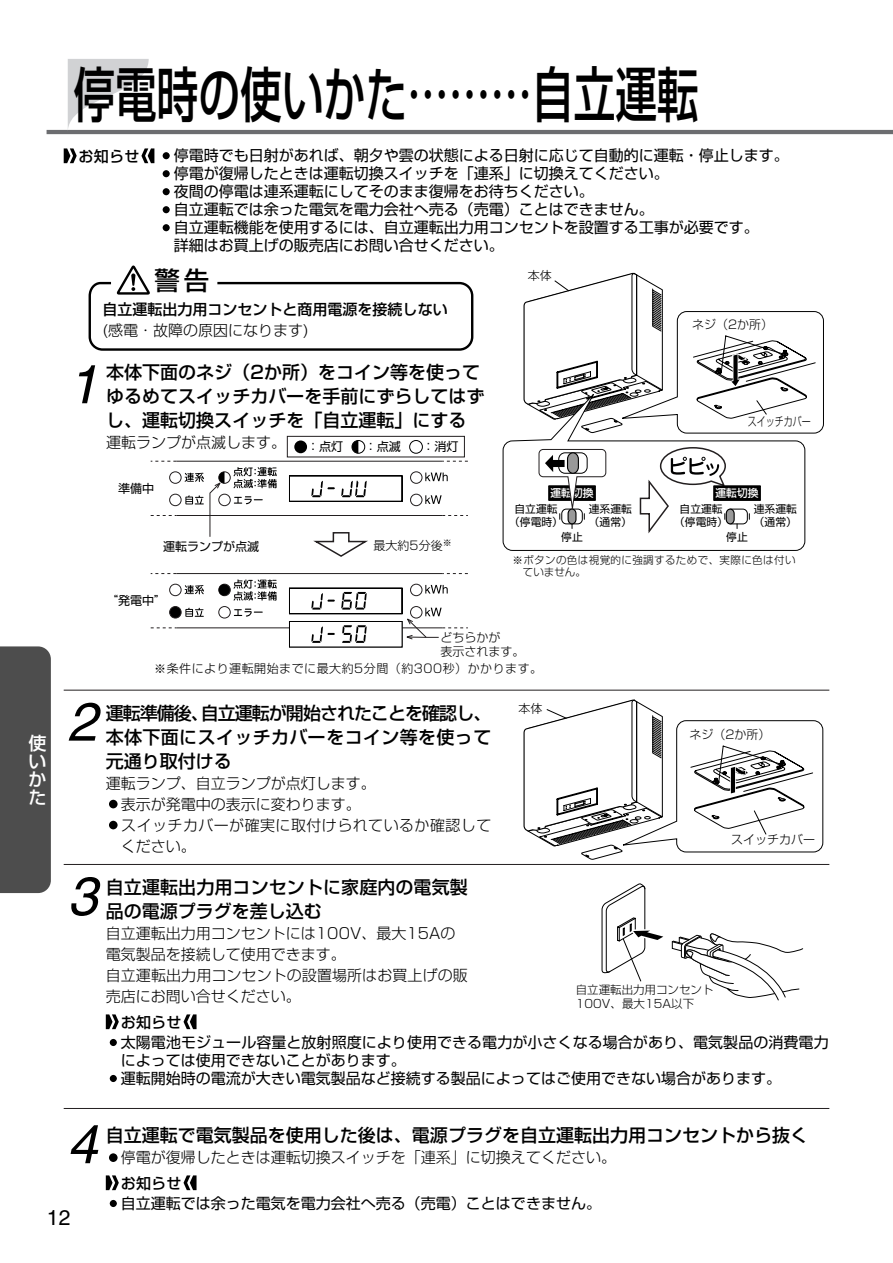
<style>
.page{position:relative;width:893px;height:1263px;background:#fff}
.page>*{position:absolute;margin:0;border:0;box-sizing:border-box;transform-origin:0 0}
.t1{font:500 59.55px "Shin Go";color:#000;scale:.7 1}
.t2{font:500 25.35px "Shin Go";color:#000}
.t3{font:21.3px "Helvetica";color:#000}
.t4{font:500 18px/24px "Shin Go";color:#000}
.t5{font:500 18px/18px "Shin Go";color:#fff;text-align:justify}
.t6{font:15px/18px "Shin Go";color:#000}
.t7{font:300 15px/21px "Shin Go";color:#000}
.t8{font:500 15px "Shin Go";color:#000}
.t9{font:300 15px/21px "Shin Go";letter-spacing:.03em;color:#000}
.t10{font:300 12px/14.2px "Shin Go";color:#000}
.t11{font:300 12px "Shin Go";letter-spacing:.04em;color:#000}
.t12{font:12px "Shin Go";color:#000}
.t13{font:300 12px "Shin Go";color:#000;scale:.75 1}
.t14{font:300 11.4px/13.6px "Shin Go";color:#000}
.t15{font:10.8px/13px "Shin Go";color:#000}
.t16{font:500 10.8px "Shin Go";color:#fff}
.t17{font:300 10.5px/12px "Shin Go";letter-spacing:.04em;color:#000}
</style>
<div class="page">
<div style="left:0;top:646px;width:51px;height:247px;background:#4d4d4d"></div>
<svg style="left:88px;top:265px;width:386px;height:86px"></svg>
<hr style="left:47px;top:130px;width:845px;height:4px;background:#6c6d70">
<svg style="left:68px;top:59px;width:81px;height:71px"></svg>
<svg style="left:79px;top:365px;width:16px;height:38px"></svg>
<svg style="left:151px;top:461px;width:317px;height:96px"></svg>
<svg style="left:69px;top:703px;width:32px;height:38px"></svg>
<hr style="left:64px;top:690px;width:765px;height:1px;background:#231f20">
<svg style="left:71px;top:877px;width:30px;height:39px"></svg>
<hr style="left:64px;top:864px;width:765px;height:1px;background:#231f20">
<svg style="left:71px;top:1125px;width:27px;height:38px"></svg>
<hr style="left:64px;top:1108px;width:765px;height:1px;background:#231f20">
<svg style="left:151px;top:573px;width:317px;height:70px"></svg>
<svg style="left:601px;top:883px;width:203px;height:118px"></svg>
<div style="left:294px;top:441px;width:13px;height:12px;background:#000;border-radius:50%"></div>
<div style="left:352px;top:440px;width:13px;height:13px;border:1px solid #000;border-radius:50%"></div>
<svg style="left:352px;top:441px;width:6px;height:12px"></svg>
<div style="left:409px;top:440px;width:13px;height:13px;border:1px solid #000;border-radius:50%"></div>
<div style="left:287px;top:436px;width:178px;height:21px;border:1px solid #231f20"></div>
<svg style="left:502px;top:434px;width:303px;height:117px"></svg>
<svg style="left:523px;top:272px;width:301px;height:162px"></svg>
<div style="left:713px;top:486px;width:47px;height:15px;background:#000;border:1px solid #000"></div>
<svg style="left:639px;top:446px;width:111px;height:90px"></svg>
<svg style="left:538px;top:449px;width:68px;height:80px"></svg>
<svg style="left:523px;top:699px;width:300px;height:161px"></svg>
<svg style="left:64px;top:148px;width:13px;height:15px"></svg>
<svg style="left:141px;top:148px;width:13px;height:15px"></svg>
<svg style="left:106px;top:1014px;width:13px;height:15px"></svg>
<svg style="left:183px;top:1014px;width:13px;height:15px"></svg>
<svg style="left:106px;top:1175px;width:13px;height:15px"></svg>
<svg style="left:183px;top:1175px;width:13px;height:15px"></svg>
<h1 class="t1" style="left:73px;top:73px;width:894px">停電時の使いかた………自立運転</h1>
<p class="t8" style="left:79px;top:150px;width:62px">お知らせ</p>
<p class="t6" style="left:159px;top:148px;width:631px">●停電時でも日射があれば、朝夕や雲の状態による日射に応じて自動的に運転・停止します。</p>
<p class="t6" style="left:159px;top:166px;width:511px">●停電が復帰したときは運転切換スイッチを「連系」に切換えてください。</p>
<p class="t6" style="left:159px;top:184px;width:436px">●夜間の停電は連系運転にしてそのまま復帰をお待ちください。</p>
<p class="t6" style="left:159px;top:202px;width:496px">●自立運転では余った電気を電力会社へ売る（売電）ことはできません。</p>
<p class="t6" style="left:174px;top:220px;width:586px;text-indent:-15px">●自立運転機能を使用するには、自立運転出力用コンセントを設置する工事が必要です。詳細はお買上げの販売店にお問い合せください。</p>
<h2 class="t2" style="left:155px;top:271px;width:56px">警告</h2>
<p class="t10" style="left:527px;top:270px;width:25px">本体</p>
<p class="t8" style="left:102px;top:304px;width:346px">自立運転出力用コンセントと商用電源を接続しない</p>
<p class="t7" style="left:102px;top:322px;width:208px">(感電・故障の原因になります)</p>
<p class="t4" style="left:106px;top:362px;width:380px">本体下面のネジ（2か所）をコイン等を使ってゆるめてスイッチカバーを手前にずらしてはずし、運転切換スイッチを「自立運転」にする</p>
<p class="t7" style="left:106px;top:434px;width:181px">運転ランプが点滅します。</p>
<p class="t12" style="left:307px;top:442px;width:37px">：点灯</p>
<p class="t12" style="left:365px;top:442px;width:37px">：点滅</p>
<p class="t12" style="left:422px;top:442px;width:37px">：消灯</p>
<p class="t12" style="left:118px;top:484px;width:37px">準備中</p>
<p class="t12" style="left:163px;top:542px;width:98px">運転ランプが点滅</p>
<p class="t12" style="left:106px;top:596px;width:61px">“発電中”</p>
<p class="t10" style="left:373px;top:540px;width:80px">最大約5分後<sup>※</sup></p>
<p class="t10" style="left:692px;top:319px;width:83px">ネジ（2か所）</p>
<p class="t16" style="left:550px;top:489px;width:44px">運転切換</p>
<p class="t15" style="left:589px;top:504px;width:44px">連系運転（通常）</p>
<p class="t15" style="left:509px;top:504px;width:55px;text-align:center">自立運転（停電時）</p>
<p class="t13" style="left:748px;top:417px;width:86px">スイッチカバー</p>
<p class="t16" style="left:715px;top:489px;width:44px">運転切換</p>
<p class="t15" style="left:753px;top:504px;width:44px">連系運転（通常）</p>
<p class="t15" style="left:674px;top:504px;width:55px;text-align:center">自立運転（停電時）</p>
<p class="t15" style="left:561px;top:532px;width:23px">停止</p>
<p class="t15" style="left:726px;top:532px;width:23px">停止</p>
<p class="t17" style="left:523px;top:555px;width:274px;text-indent:-10px">※ボタンの色は視覚的に強調するためで、実際に色は付いていません。</p>
<p class="t10" style="left:440px;top:631px;width:85px">どちらかが<br>表示されます。</p>
<p class="t5" style="left:28px;top:736px;width:19px">使いかた</p>
<h3 class="t3" style="left:47px;top:1210px;width:25px">12</h3>
<p class="t11" style="left:154px;top:664px;width:389px">※条件により運転開始までに最大約5分間（約300秒）かかります。</p>
<p class="t4" style="left:106px;top:703px;width:387px;text-align:justify">運転準備後、自立運転が開始されたことを確認し、本体下面にスイッチカバーをコイン等を使って元通り取付ける</p>
<p class="t7" style="left:106px;top:775px;width:271px">運転ランプ、自立ランプが点灯します。</p>
<p class="t7" style="left:106px;top:796px;width:256px">●表示が発電中の表示に変わります。</p>
<p class="t9" style="left:121px;top:817px;width:372px;text-indent:-15px">●スイッチカバーが確実に取付けられているか確認してください。</p>
<p class="t4" style="left:106px;top:877px;width:363px">自立運転出力用コンセントに家庭内の電気製品の電源プラグを差し込む</p>
<p class="t7" style="left:106px;top:925px;width:363px">自立運転出力用コンセントには100V、最大15Aの電気製品を接続して使用できます。<br>自立運転出力用コンセントの設置場所はお買上げの販売店にお問い合せください。</p>
<p class="t8" style="left:121px;top:1016px;width:62px">お知らせ</p>
<p class="t10" style="left:518px;top:703px;width:25px">本体</p>
<p class="t10" style="left:689px;top:729px;width:83px">ネジ（2か所）</p>
<p class="t10" style="left:731px;top:834px;width:85px">スイッチカバー</p>
<p class="t14" style="left:575px;top:984px;width:139px">自立運転出力用コンセント<br>100V、最大15A以下</p>
<p class="t6" style="left:121px;top:1035px;width:709px;text-indent:-15px">●太陽電池モジュール容量と放射照度により使用できる電力が小さくなる場合があり、電気製品の消費電力によっては使用できないことがあります。</p>
<p class="t6" style="left:106px;top:1071px;width:676px">●運転開始時の電流が大きい電気製品など接続する製品によってはご使用できない場合があります。</p>
<p class="t4" style="left:106px;top:1125px;width:704px">自立運転で電気製品を使用した後は、電源プラグを自立運転出力用コンセントから抜く</p>
<p class="t7" style="left:106px;top:1149px;width:511px">●停電が復帰したときは運転切換スイッチを「連系」に切換えてください。</p>
<p class="t8" style="left:121px;top:1177px;width:62px">お知らせ</p>
<p class="t6" style="left:106px;top:1196px;width:496px">●自立運転では余った電気を電力会社へ売る（売電）ことはできません。</p>
</div>
